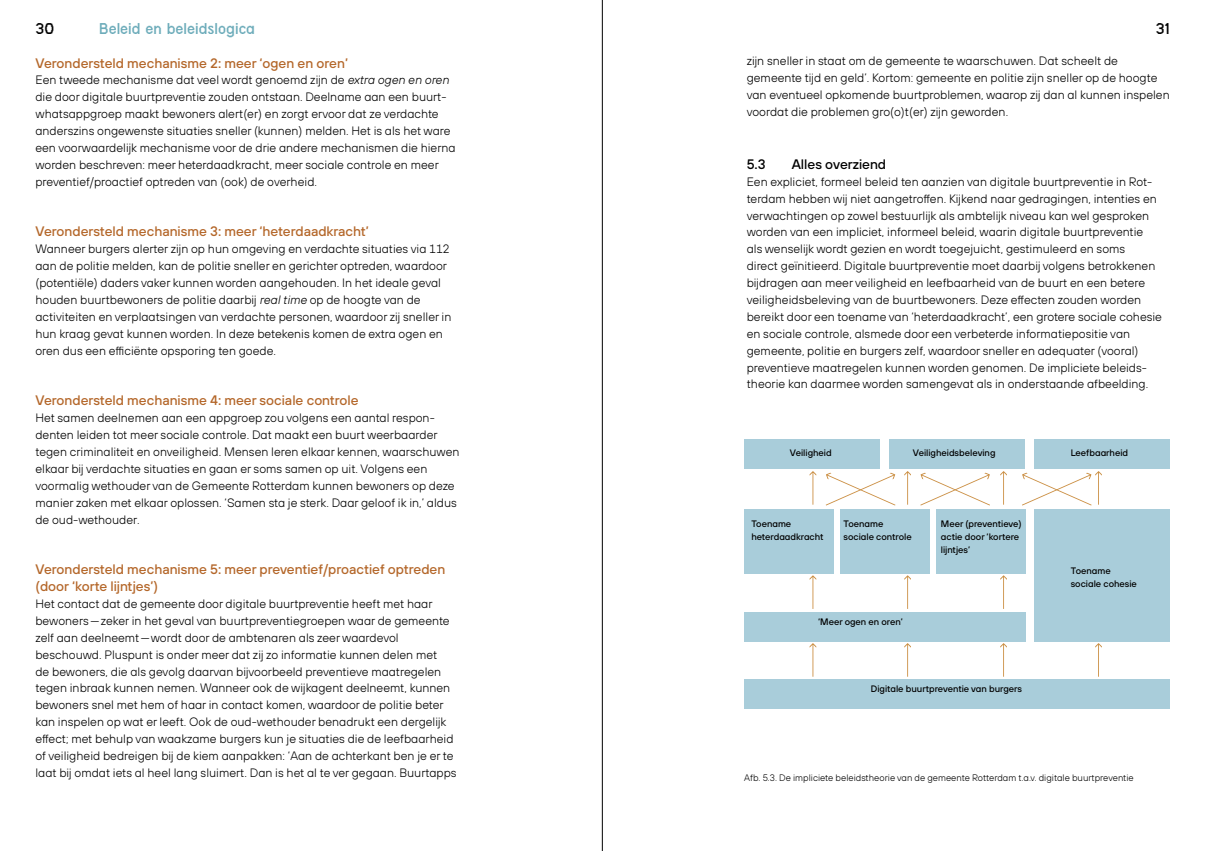
<style>
.page{position:relative;width:1205px;height:851px;background:#fff}
.page>*{position:absolute;margin:0;border:0;box-sizing:border-box;transform-origin:0 0}
.t1{font:17.5px "Terminal Grotesque";color:#6dacba}
.t2{font:17.5px "Terminal Grotesque";color:#000}
.t3{font:500 13.75px/16.9px "TT Hoves";color:#b4672a}
.t4{font:500 13.75px "TT Hoves";color:#000}
.t5{font:300 12.25px/16.9px "TT Hoves";color:#000}
.t6{font:500 9.38px/13px "TT Hoves";color:#000}
.t7{font:300 9.38px "TT Hoves";color:#000}
.s1{font-style:italic}
</style>
<div class="page">
<div style="left:744px;top:439px;width:136px;height:29px;background:#a9cdda"></div>
<div style="left:889px;top:439px;width:135px;height:29px;background:#a9cdda"></div>
<div style="left:1034px;top:439px;width:135px;height:29px;background:#a9cdda"></div>
<div style="left:1034px;top:509px;width:135px;height:132px;background:#a9cdda"></div>
<div style="left:744px;top:509px;width:90px;height:64px;background:#a9cdda"></div>
<div style="left:840px;top:509px;width:90px;height:64px;background:#a9cdda"></div>
<div style="left:936px;top:509px;width:90px;height:64px;background:#a9cdda"></div>
<div style="left:744px;top:611px;width:282px;height:30px;background:#a9cdda"></div>
<div style="left:744px;top:679px;width:425px;height:30px;background:#a9cdda"></div>
<svg style="left:809px;top:643px;width:7px;height:33px"></svg>
<svg style="left:809px;top:575px;width:7px;height:33px"></svg>
<svg style="left:809px;top:471px;width:7px;height:33px"></svg>
<svg style="left:1000px;top:643px;width:7px;height:33px"></svg>
<svg style="left:1000px;top:575px;width:7px;height:33px"></svg>
<svg style="left:1000px;top:471px;width:7px;height:33px"></svg>
<svg style="left:1095px;top:643px;width:7px;height:33px"></svg>
<svg style="left:904px;top:643px;width:7px;height:33px"></svg>
<svg style="left:904px;top:575px;width:7px;height:33px"></svg>
<svg style="left:904px;top:471px;width:7px;height:33px"></svg>
<svg style="left:826px;top:472px;width:69px;height:33px"></svg>
<svg style="left:920px;top:472px;width:70px;height:33px"></svg>
<svg style="left:1022px;top:471px;width:80px;height:34px"></svg>
<hr style="left:602px;top:0;width:1px;height:850px;background:#000">
<h1 class="t2" style="left:35px;top:20px;width:20px">30</h1>
<h1 class="t1" style="left:99px;top:20px;width:157px">Beleid en beleidslogica</h1>
<h1 class="t2" style="left:1156px;top:20px;width:15px">31</h1>
<p class="t3" style="left:35px;top:54px;width:314px">Verondersteld mechanisme 2: meer ‘ogen en oren’</p>
<p class="t5" style="left:35px;top:71px;width:422px">Een tweede mechanisme dat veel wordt genoemd zijn de <span class="s1">extra ogen en oren </span>die door digitale buurtpreventie zouden ontstaan. Deelname aan een buurt&shy;whatsappgroep maakt bewoners alert(er) en zorgt ervoor dat ze verdachte anderszins ongewenste situaties sneller (kunnen) melden. Het is als het ware een voorwaardelijk mechanisme voor de drie andere mechanismen die hierna worden beschreven: meer heterdaadkracht, meer sociale controle en meer preventief/proactief optreden van (ook) de overheid.</p>
<p class="t3" style="left:35px;top:223px;width:335px">Verondersteld mechanisme 3: meer ‘heterdaadkracht’</p>
<p class="t5" style="left:35px;top:240px;width:417px">Wanneer burgers alerter zijn op hun omgeving en verdachte situaties via 112 aan de politie melden, kan de politie sneller en gerichter optreden, waardoor (potentiële) daders vaker kunnen worden aangehouden. In het ideale geval houden buurtbewoners de politie daarbij <span class="s1">real time</span> op de hoogte van de activiteiten en verplaatsingen van verdachte personen, waardoor zij sneller in hun kraag gevat kunnen worden. In deze betekenis komen de extra ogen en oren dus een efficiënte opsporing ten goede.</p>
<p class="t3" style="left:35px;top:391px;width:325px">Verondersteld mechanisme 4: meer sociale controle</p>
<p class="t5" style="left:35px;top:409px;width:426px">Het samen deelnemen aan een appgroep zou volgens een aantal respon&shy;denten leiden tot meer sociale controle. Dat maakt een buurt weerbaarder tegen criminaliteit en onveiligheid. Mensen leren elkaar kennen, waarschuwen elkaar bij verdachte situaties en gaan er soms samen op uit. Volgens een voormalig wethouder van de Gemeente Rotterdam kunnen bewoners op deze manier zaken met elkaar oplossen. ‘Samen sta je sterk. Daar geloof ik in,’ aldus de oud-wethouder.</p>
<p class="t3" style="left:35px;top:560px;width:411px">Verondersteld mechanisme 5: meer preventief/proactief optreden (door ‘korte lijntjes’)</p>
<p class="t5" style="left:35px;top:595px;width:423px">Het contact dat de gemeente door digitale buurtpreventie heeft met haar bewoners—zeker in het geval van buurtpreventiegroepen waar de gemeente zelf aan deelneemt—wordt door de ambtenaren als zeer waardevol beschouwd. Pluspunt is onder meer dat zij zo informatie kunnen delen met<br>de bewoners, die als gevolg daarvan bijvoorbeeld preventieve maatregelen tegen inbraak kunnen nemen. Wanneer ook de wijkagent deelneemt, kunnen bewoners snel met hem of haar in contact komen, waardoor de politie beter kan inspelen op wat er leeft. Ook de oud-wethouder benadrukt een dergelijk effect; met behulp van waakzame burgers kun je situaties die de leefbaarheid of veiligheid bedreigen bij de kiem aanpakken: ‘Aan de achterkant ben je er te laat bij omdat iets al heel lang sluimert. Dan is het al te ver gegaan. Buurtapps</p>
<p class="t5" style="left:747px;top:52px;width:424px">zijn sneller in staat om de gemeente te waarschuwen. Dat scheelt de gemeente tijd en geld’. Kortom: gemeente en politie zijn sneller op de hoogte van eventueel opkomende buurtproblemen, waarop zij dan al kunnen inspelen voordat die problemen gro(o)t(er) zijn geworden.</p>
<p class="t4" style="left:747px;top:155px;width:20px">5.3</p>
<p class="t4" style="left:792px;top:155px;width:96px">Alles overziend</p>
<p class="t5" style="left:747px;top:173px;width:417px">Een expliciet, formeel beleid ten aanzien van digitale buurtpreventie in Rot&shy;terdam hebben wij niet aangetroffen. Kijkend naar gedragingen, intenties en verwachtingen op zowel bestuurlijk als ambtelijk niveau kan wel gesproken worden van een impliciet, informeel beleid, waarin digitale buurtpreventie als wenselijk wordt gezien en wordt toegejuicht, gestimuleerd en soms<br>direct geïnitieerd. Digitale buurtpreventie moet daarbij volgens betrokkenen bijdragen aan meer veiligheid en leefbaarheid van de buurt en een betere veiligheidsbeleving van de buurtbewoners. Deze effecten zouden worden bereikt door een toename van ‘heterdaadkracht’, een grotere sociale cohesie en sociale controle, alsmede door een verbeterde informatiepositie van gemeente, politie en burgers zelf, waardoor sneller en adequater (vooral) preventieve maatregelen kunnen worden genomen. De impliciete beleids&shy;theorie kan daarmee worden samengevat als in onderstaande afbeelding.</p>
<p class="t6" style="left:790px;top:446px;width:43px">Veiligheid</p>
<p class="t6" style="left:913px;top:446px;width:84px">Veiligheidsbeleving</p>
<p class="t6" style="left:1071px;top:446px;width:59px">Leefbaarheid</p>
<p class="t6" style="left:751px;top:517px;width:74px">Toename heterdaadkracht</p>
<p class="t6" style="left:843px;top:517px;width:70px">Toename sociale controle</p>
<p class="t6" style="left:941px;top:517px;width:82px">Meer (preventieve) actie door ‘kortere lijntjes’</p>
<p class="t6" style="left:1071px;top:564px;width:68px">Toename sociale cohesie</p>
<p class="t6" style="left:818px;top:614px;width:86px">‘Meer ogen en oren’</p>
<p class="t6" style="left:871px;top:682px;width:153px">Digitale buurtpreventie van burgers</p>
<p class="t7" style="left:744px;top:771px;width:391px">Afb. 5.3. De impliciete beleidstheorie van de gemeente Rotterdam t.a.v. digitale buurtpreventie</p>
</div>
